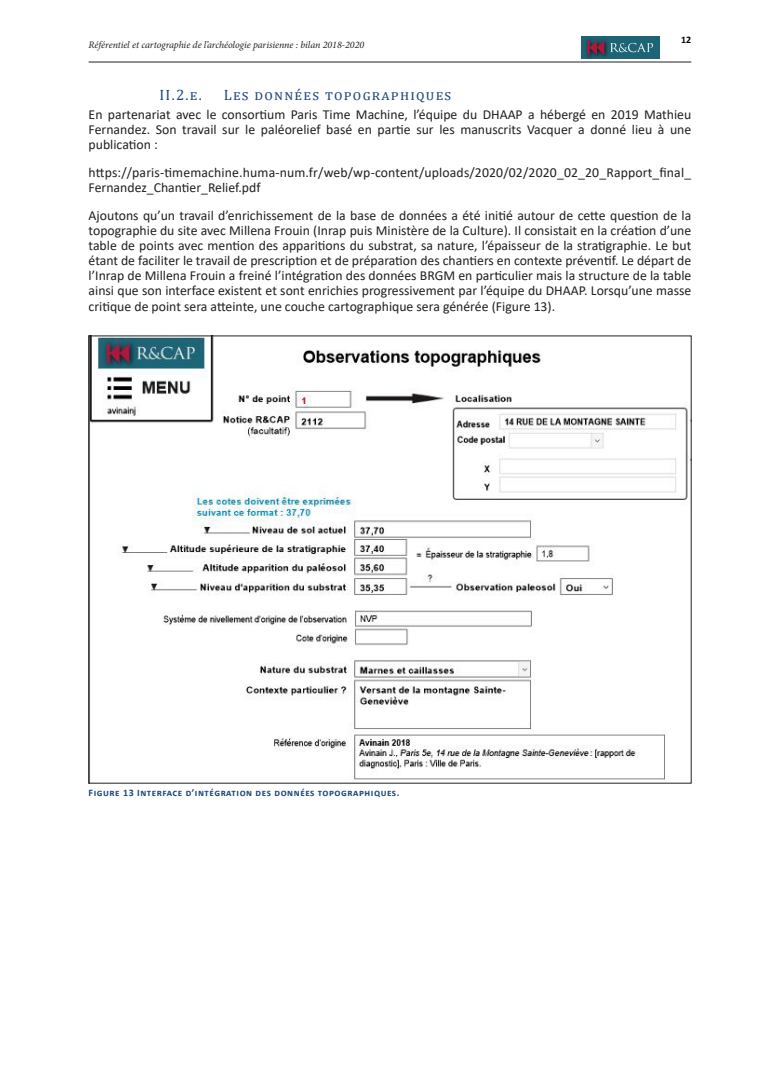
<style>
.page{position:relative;width:780px;height:1088px;background:#fff}
.page>*{position:absolute;margin:0;border:0;box-sizing:border-box;transform-origin:0 0}
.t1{font:15px "Cambria";letter-spacing:.085em;color:#1f497d}
.t2{font:13.75px/15.1px "Calibri";color:#231f20;text-align:justify}
.t3{font:italic 10px "Minion Pro";letter-spacing:-.005em;color:#231f20}
.Legende{font:700 10px "Calibri";letter-spacing:.055em;color:#1f497d}
.t4{font:700 10px "Calibri";color:#000}
</style>
<div class="page">
<hr style="left:89px;top:62px;width:602px;height:1px;background:#231f20">
<img style="left:581px;top:36px;width:78px;height:23px">
<img style="left:91px;top:338px;width:597px;height:442px">
<p class="t4" style="left:681px;top:32px;width:12px">12</p>
<p class="t3" style="left:89px;top:38px;width:277px">Référentiel et cartographie de l’archéologie parisienne : bilan 2018-2020</p>
<p class="t1" style="left:159px;top:86px;width:44px">II.2.e.</p>
<p class="t1" style="left:224px;top:86px;width:229px">Les données topographiques</p>
<p class="t2" style="left:89px;top:107px;width:604px">En partenariat avec le consortium Paris Time Machine, l’équipe du DHAAP a hébergé en 2019 Mathieu Fernandez. Son travail sur le paléorelief basé en partie sur les manuscrits Vacquer a donné lieu à une publication :</p>
<p class="t2" style="left:89px;top:165px;width:604px">https://paris-timemachine.huma-num.fr/web/wp-content/uploads/2020/02/2020_02_20_Rapport_final_<br>Fernandez_Chantier_Relief.pdf</p>
<p class="t2" style="left:89px;top:207px;width:604px">Ajoutons qu’un travail d’enrichissement de la base de données a été initié autour de cette question de la topographie du site avec Millena Frouin (Inrap puis Ministère de la Culture). Il consistait en la création d’une table de points avec mention des apparitions du substrat, sa nature, l’épaisseur de la stratigraphie. Le but étant de faciliter le travail de prescription et de préparation des chantiers en contexte préventif. Le départ de l’Inrap de Millena Frouin a freiné l’intégration des données BRGM en particulier mais la structure de la table ainsi que son interface existent et sont enrichies progressivement par l’équipe du DHAAP. Lorsqu’une masse critique de point sera atteinte, une couche cartographique sera générée (Figure 13).</p>
<p class="Legende" style="left:89px;top:785px;width:312px">Figure 13 Interface d’intégration des données topographiques.</p>
</div>
